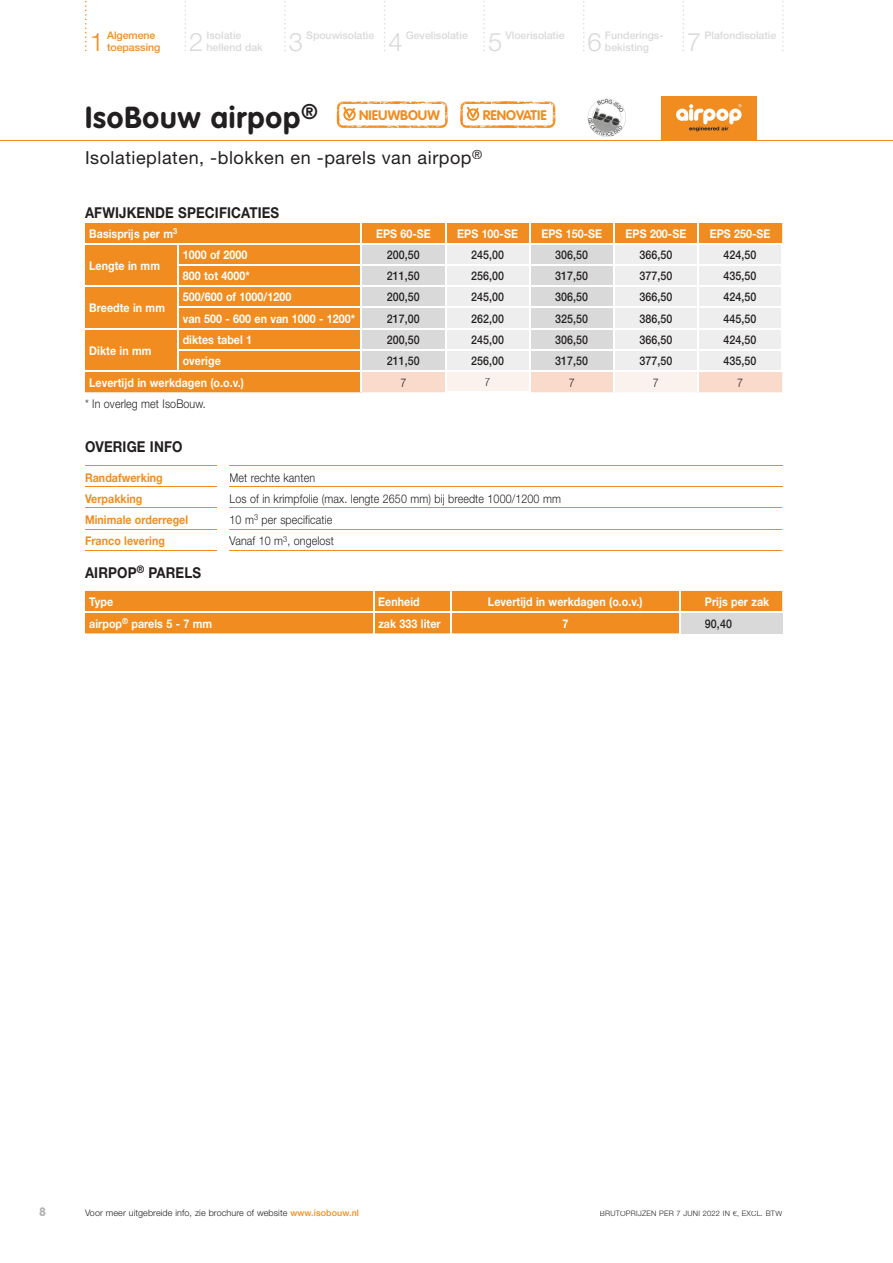
<style>
.page{position:relative;width:893px;height:1263px;background:#fff}
.page>*{position:absolute;margin:0;border:0;box-sizing:border-box;transform-origin:0 0}
.t1{font:700 30px "VAG Rounded";letter-spacing:.03em;color:#231f20}
.t2{font:300 25.5px "Helvetica Neue LT";color:#d9d9d9}
.t3{font:300 25.5px "Helvetica Neue LT";color:#f18d20}
.t4{font:18px "Helvetica Neue LT";letter-spacing:.03em;color:#231f20}
.t5{font:700 15px "Helvetica Neue LT";letter-spacing:.01em;color:#231f20;scale:.89 1}
.t6{font:700 13.8px "VAG Rounded";color:#f18d20}
.t7{font:700 12px "Helvetica Neue LT";letter-spacing:.005em;color:#fff;scale:.89 1}
.t8{font:500 12px "Helvetica Neue LT";letter-spacing:.005em;color:#231f20;scale:.89 1}
.t9{font:300 12px "Helvetica Neue LT";letter-spacing:.01em;color:#231f20;scale:.89 1}
.t10{font:700 12px "Helvetica Neue LT";letter-spacing:.005em;color:#f18d20;scale:.89 1}
.t11{font:700 12px "VAG Rounded";color:#b1b1b1}
.t12{font:500 10.5px/12px "Helvetica Neue LT";color:#d9d9d9}
.t13{font:500 10.5px/12px "Helvetica Neue LT";color:#f18d20}
.t14{font:300 9px "Helvetica Neue LT";letter-spacing:.01em;color:#231f20}
.t15{font:300 7.5px "Helvetica Neue LT";letter-spacing:.03em;color:#231f20}
.s1{font-weight:500;color:#f18d20}
</style>
<div class="page">
<hr style="left:0;top:140px;width:893px;height:1px;background:#f18d20">
<svg style="left:85px;top:0;width:699px;height:51px"></svg>
<svg style="left:337px;top:102px;width:111px;height:26px"></svg>
<svg style="left:460px;top:102px;width:96px;height:26px"></svg>
<svg style="left:85px;top:465px;width:697px;height:65px"></svg>
<hr style="left:85px;top:465px;width:132px;height:1px;background:#f18d20">
<hr style="left:85px;top:486px;width:132px;height:1px;background:#f18d20">
<hr style="left:85px;top:508px;width:132px;height:1px;background:#f18d20">
<hr style="left:85px;top:529px;width:132px;height:1px;background:#f18d20">
<hr style="left:85px;top:550px;width:132px;height:1px;background:#f18d20">
<hr style="left:230px;top:508px;width:552px;height:1px;background:#f18d20">
<hr style="left:230px;top:529px;width:552px;height:1px;background:#f18d20">
<hr style="left:230px;top:550px;width:552px;height:1px;background:#f18d20">
<hr style="left:781px;top:466px;width:2px;height:20px;background:#fff">
<hr style="left:230px;top:486px;width:553px;height:1px;background:#f18d20">
<hr style="left:230px;top:465px;width:553px;height:1px;background:#f18d20">
<div style="left:230px;top:473px;width:85px;height:9px;background:#fff"></div>
<div style="left:230px;top:494px;width:330px;height:11px;background:#fff"></div>
<div style="left:231px;top:516px;width:22px;height:8px;background:#fff"></div>
<svg style="left:254px;top:515px;width:4px;height:6px"></svg>
<div style="left:258px;top:516px;width:74px;height:10px;background:#fff"></div>
<div style="left:85px;top:223px;width:275px;height:169px;background:#f18d20"></div>
<hr style="left:178px;top:264px;width:184px;height:1px;background:#fff">
<hr style="left:178px;top:286px;width:184px;height:1px;background:#fff">
<hr style="left:178px;top:307px;width:184px;height:1px;background:#fff">
<hr style="left:178px;top:328px;width:184px;height:1px;background:#fff">
<hr style="left:178px;top:349px;width:184px;height:1px;background:#fff">
<hr style="left:85px;top:243px;width:276px;height:1px;background:#fff">
<hr style="left:85px;top:286px;width:93px;height:1px;background:#fff">
<hr style="left:85px;top:328px;width:93px;height:1px;background:#fff">
<svg style="left:178px;top:244px;width:1px;height:127px"></svg>
<hr style="left:85px;top:371px;width:276px;height:1px;background:#fff">
<svg style="left:362px;top:223px;width:420px;height:169px;background:#ebddd0"></svg>
<svg style="left:85px;top:591px;width:697px;height:42px;background:#f09736"></svg>
<hr style="left:680px;top:612px;width:102px;height:1px;background:#fff">
<hr style="left:679px;top:613px;width:2px;height:20px;background:#fff">
<div style="left:705px;top:619px;width:26px;height:11px;background:#d9d9d9"></div>
<div style="left:661px;top:97px;width:96px;height:44px;background:#f18d20"></div>
<svg style="left:676px;top:104px;width:65px;height:27px"></svg>
<svg style="left:588px;top:99px;width:38px;height:38px"></svg>
<h2 class="t3" style="left:90px;top:33px;width:16px">1</h2>
<p class="t13" style="left:107px;top:30px;width:55px">Algemene toepassing</p>
<h2 class="t2" style="left:189px;top:33px;width:16px">2</h2>
<p class="t12" style="left:207px;top:30px;width:58px">Isolatie hellend dak</p>
<h2 class="t2" style="left:289px;top:33px;width:16px">3</h2>
<p class="t12" style="left:306px;top:30px;width:70px">Spouwisolatie</p>
<h2 class="t2" style="left:388px;top:33px;width:16px">4</h2>
<p class="t12" style="left:406px;top:30px;width:64px">Gevelisolatie</p>
<h2 class="t2" style="left:488px;top:33px;width:16px">5</h2>
<p class="t12" style="left:505px;top:30px;width:61px">Vloerisolatie</p>
<h2 class="t2" style="left:588px;top:33px;width:16px">6</h2>
<p class="t12" style="left:605px;top:30px;width:60px">Funderings&shy;bekisting</p>
<h2 class="t2" style="left:687px;top:33px;width:16px">7</h2>
<p class="t12" style="left:704px;top:30px;width:73px">Plafondisolatie</p>
<h1 class="t1" style="left:85px;top:105px;width:234px">IsoBouw airpop<sup>®</sup></h1>
<p class="t6" style="left:359px;top:109px;width:82px">NIEUWBOUW</p>
<p class="t6" style="left:483px;top:109px;width:66px">RENOVATIE</p>
<h3 class="t4" style="left:85px;top:147px;width:399px">Isolatieplaten, -blokken en -parels van airpop<sup>®</sup></h3>
<p class="t5" style="left:85px;top:207px;width:220px">AFWIJKENDE SPECIFICATIES</p>
<p class="t7" style="left:89px;top:229px;width:100px">Basisprijs per m<sup>3</sup></p>
<p class="t7" style="left:376px;top:229px;width:63px">EPS 60-SE</p>
<p class="t7" style="left:457px;top:229px;width:70px">EPS 100-SE</p>
<p class="t7" style="left:541px;top:229px;width:70px">EPS 150-SE</p>
<p class="t7" style="left:625px;top:229px;width:70px">EPS 200-SE</p>
<p class="t7" style="left:710px;top:229px;width:70px">EPS 250-SE</p>
<p class="t7" style="left:89px;top:261px;width:81px">Lengte in mm</p>
<p class="t7" style="left:183px;top:250px;width:74px">1000 of 2000</p>
<p class="t8" style="left:387px;top:250px;width:38px">200,50</p>
<p class="t8" style="left:471px;top:250px;width:38px">245,00</p>
<p class="t8" style="left:555px;top:250px;width:38px">306,50</p>
<p class="t8" style="left:639px;top:250px;width:38px">366,50</p>
<p class="t8" style="left:723px;top:250px;width:38px">424,50</p>
<p class="t7" style="left:183px;top:272px;width:77px">800 tot 4000*</p>
<p class="t8" style="left:387px;top:272px;width:38px">211,50</p>
<p class="t8" style="left:471px;top:272px;width:38px">256,00</p>
<p class="t8" style="left:555px;top:272px;width:38px">317,50</p>
<p class="t8" style="left:639px;top:272px;width:38px">377,50</p>
<p class="t8" style="left:723px;top:272px;width:38px">435,50</p>
<p class="t7" style="left:89px;top:303px;width:87px">Breedte in mm</p>
<p class="t7" style="left:183px;top:293px;width:124px">500/600 of 1000/1200</p>
<p class="t8" style="left:387px;top:293px;width:38px">200,50</p>
<p class="t8" style="left:471px;top:293px;width:38px">245,00</p>
<p class="t8" style="left:555px;top:293px;width:38px">306,50</p>
<p class="t8" style="left:639px;top:293px;width:38px">366,50</p>
<p class="t8" style="left:723px;top:293px;width:38px">424,50</p>
<p class="t7" style="left:183px;top:314px;width:195px">van 500 - 600 en van 1000 - 1200*</p>
<p class="t8" style="left:387px;top:314px;width:38px">217,00</p>
<p class="t8" style="left:471px;top:314px;width:38px">262,00</p>
<p class="t8" style="left:555px;top:314px;width:38px">325,50</p>
<p class="t8" style="left:639px;top:314px;width:38px">386,50</p>
<p class="t8" style="left:723px;top:314px;width:38px">445,50</p>
<p class="t7" style="left:183px;top:335px;width:80px">diktes tabel 1</p>
<p class="t8" style="left:387px;top:335px;width:38px">200,50</p>
<p class="t8" style="left:471px;top:335px;width:38px">245,00</p>
<p class="t8" style="left:555px;top:335px;width:38px">306,50</p>
<p class="t8" style="left:639px;top:335px;width:38px">366,50</p>
<p class="t8" style="left:723px;top:335px;width:38px">424,50</p>
<p class="t7" style="left:183px;top:357px;width:44px">overige</p>
<p class="t8" style="left:387px;top:357px;width:38px">211,50</p>
<p class="t8" style="left:471px;top:357px;width:38px">256,00</p>
<p class="t8" style="left:555px;top:357px;width:38px">317,50</p>
<p class="t8" style="left:639px;top:357px;width:38px">377,50</p>
<p class="t8" style="left:723px;top:357px;width:38px">435,50</p>
<p class="t7" style="left:89px;top:378px;width:175px">Levertijd in werkdagen (o.o.v.)</p>
<p class="t9" style="left:400px;top:378px;width:8px">7</p>
<p class="t9" style="left:485px;top:378px;width:8px">7</p>
<p class="t9" style="left:569px;top:378px;width:8px">7</p>
<p class="t9" style="left:653px;top:378px;width:8px">7</p>
<p class="t9" style="left:737px;top:378px;width:8px">7</p>
<p class="t9" style="left:85px;top:399px;width:137px">* In overleg met IsoBouw.</p>
<p class="t7" style="left:89px;top:346px;width:71px">Dikte in mm</p>
<p class="t5" style="left:85px;top:441px;width:111px">OVERIGE INFO</p>
<p class="t10" style="left:85px;top:473px;width:89px">Randafwerking</p>
<p class="t9" style="left:230px;top:473px;width:98px">Met rechte kanten</p>
<p class="t10" style="left:85px;top:494px;width:66px">Verpakking</p>
<p class="t9" style="left:230px;top:494px;width:374px">Los of in krimpfolie (max. lengte 2650 mm) bij breedte 1000/1200 mm</p>
<p class="t10" style="left:85px;top:516px;width:117px">Minimale orderregel</p>
<p class="t9" style="left:230px;top:516px;width:117px">10 m<sup>3</sup> per specificatie</p>
<p class="t10" style="left:85px;top:537px;width:91px">Franco levering</p>
<p class="t9" style="left:230px;top:537px;width:119px">Vanaf 10 m<sup>3</sup>, ongelost</p>
<p class="t5" style="left:85px;top:567px;width:132px">AIRPOP<sup>®</sup> PARELS</p>
<p class="t7" style="left:89px;top:597px;width:28px">Type</p>
<p class="t7" style="left:378px;top:597px;width:48px">Eenheid</p>
<p class="t7" style="left:488px;top:597px;width:175px">Levertijd in werkdagen (o.o.v.)</p>
<p class="t7" style="left:705px;top:597px;width:74px">Prijs per zak</p>
<p class="t7" style="left:89px;top:619px;width:140px">airpop<sup>®</sup> parels 5 - 7 mm</p>
<p class="t7" style="left:378px;top:619px;width:72px">zak 333 liter</p>
<p class="t7" style="left:562px;top:619px;width:8px">7</p>
<p class="t8" style="left:705px;top:619px;width:32px">90,40</p>
<p class="t11" style="left:39px;top:1207px;width:8px">8</p>
<p class="t14" style="left:85px;top:1210px;width:276px">Voor meer uitgebreide info, zie brochure of website <span class="s1">www.isobouw.nl</span></p>
<p class="t15" style="left:600px;top:1211px;width:184px">BRUTOPRIJZEN PER 7 JUNI 2022 IN €, EXCL. BTW</p>
</div>
